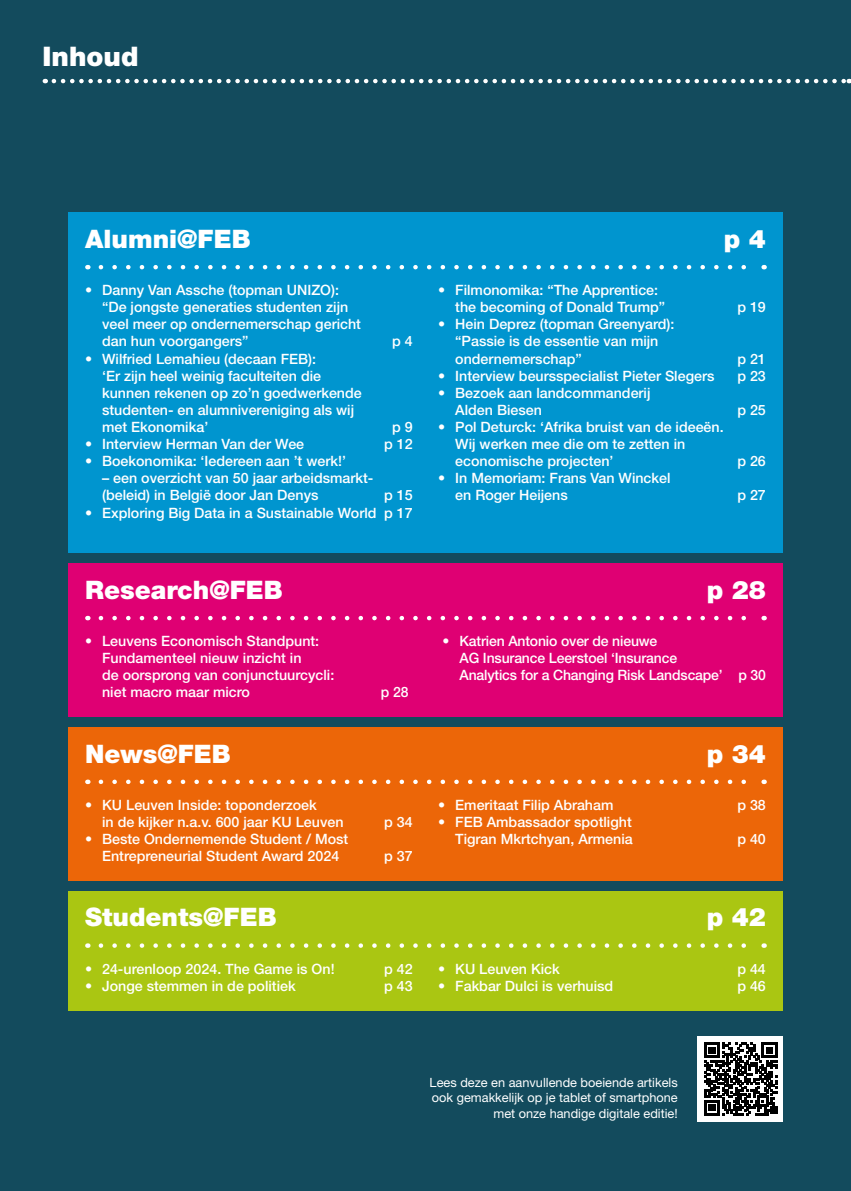
<style>
.page{position:relative;width:851px;height:1191px;background:#fff}
.page>*{position:absolute;margin:0;border:0;box-sizing:border-box;transform-origin:0 0}
.t1{font:900 27px "Helvetica Neue LT Std";color:#fff}
.t2{font:900 25.5px "Helvetica Neue LT Std";color:#fff}
.t3{font:500 14.25px/17.1px "Helvetica Neue LT Std";color:#fff}
.t4{font:12.75px/15.3px "Helvetica Neue LT Std";color:#fff;text-align:right}
</style>
<div class="page">
<div style="left:0;top:0;width:850px;height:1191px;background:#134b5d"></div>
<svg style="left:54px;top:79px;width:795px;height:4px"></svg>
<div style="left:697px;top:1036px;width:85px;height:85px;background:#fff"></div>
<svg style="left:704px;top:1042px;width:73px;height:73px"></svg>
<div style="left:68px;top:213px;width:714px;height:340px;background:#0095cf"></div>
<svg style="left:101px;top:265px;width:645px;height:4px"></svg>
<div style="left:68px;top:891px;width:714px;height:119px;background:#aac612"></div>
<svg style="left:101px;top:943px;width:645px;height:5px"></svg>
<div style="left:68px;top:727px;width:714px;height:153px;background:#ec6608"></div>
<svg style="left:101px;top:779px;width:645px;height:5px"></svg>
<div style="left:68px;top:563px;width:714px;height:153px;background:#df0073"></div>
<svg style="left:101px;top:616px;width:645px;height:4px"></svg>
<h1 class="t1" style="left:43px;top:41px;width:97px">Inhoud</h1>
<h2 class="t2" style="left:85px;top:224px;width:167px">Alumni@FEB</h2>
<h2 class="t2" style="left:723px;top:224px;width:44px">p 4</h2>
<p class="t3" style="left:102px;top:281px;width:260px;text-indent:-17px">• Danny Van Assche (topman UNIZO): “De jongste generaties studenten zijn veel meer op ondernemerschap gericht dan hun voorgangers”</p>
<p class="t3" style="left:455px;top:281px;width:211px;text-indent:-17px">• Filmonomika: “The Apprentice: the becoming of Donald Trump”</p>
<p class="t3" style="left:737px;top:298px;width:30px">p 19</p>
<p class="t3" style="left:455px;top:315px;width:221px;text-indent:-17px">• Hein Deprez (topman Greenyard): “Passie is de essentie van mijn ondernemerschap”</p>
<p class="t3" style="left:392px;top:333px;width:22px">p 4</p>
<p class="t3" style="left:102px;top:350px;width:261px;text-indent:-17px">• Wilfried Lemahieu (decaan FEB):<br>‘Er zijn heel weinig faculteiten die kunnen rekenen op zo’n goedwerkende studenten- en alumnivereniging als wij met Ekonomika’</p>
<p class="t3" style="left:737px;top:350px;width:30px">p 21</p>
<p class="t3" style="left:438px;top:367px;width:278px">• Interview beursspecialist Pieter Slegers</p>
<p class="t3" style="left:737px;top:367px;width:30px">p 23</p>
<p class="t3" style="left:455px;top:384px;width:197px;text-indent:-17px">• Bezoek aan landcommanderij<br>Alden Biesen</p>
<p class="t3" style="left:737px;top:401px;width:30px">p 25</p>
<p class="t3" style="left:392px;top:418px;width:22px">p 9</p>
<p class="t3" style="left:455px;top:418px;width:270px;text-indent:-17px">• Pol Deturck: ‘Afrika bruist van de ideeën.<br>Wij werken mee die om te zetten in economische projecten’</p>
<p class="t3" style="left:85px;top:435px;width:220px">• Interview Herman Van der Wee</p>
<p class="t3" style="left:384px;top:435px;width:30px">p 12</p>
<p class="t3" style="left:85px;top:452px;width:262px">• Boekonomika: ‘Iedereen aan ’t werk!’</p>
<p class="t3" style="left:102px;top:469px;width:271px">– een overzicht van 50 jaar arbeidsmarkt-(beleid) in België door Jan Denys</p>
<p class="t3" style="left:737px;top:452px;width:30px">p 26</p>
<p class="t3" style="left:455px;top:469px;width:217px;text-indent:-17px">• In Memoriam: Frans Van Winckel en Roger Heijens</p>
<p class="t3" style="left:737px;top:486px;width:30px">p 27</p>
<p class="t3" style="left:384px;top:486px;width:30px">p 15</p>
<p class="t3" style="left:85px;top:504px;width:329px">• Exploring Big Data in a Sustainable World p 17</p>
<h2 class="t2" style="left:85px;top:574px;width:199px">Research@FEB</h2>
<h2 class="t2" style="left:706px;top:574px;width:61px">p 28</h2>
<p class="t3" style="left:102px;top:632px;width:234px;text-indent:-17px">• Leuvens Economisch Standpunt:<br>Fundamenteel nieuw inzicht in<br>de oorsprong van conjunctuurcycli: niet macro maar micro</p>
<p class="t3" style="left:459px;top:632px;width:308px;text-indent:-17px">• Katrien Antonio over de nieuwe<br>AG Insurance Leerstoel ‘Insurance<br>Analytics for a Changing Risk Landscape’ p 30</p>
<p class="t3" style="left:381px;top:683px;width:29px">p 28</p>
<h2 class="t2" style="left:85px;top:738px;width:147px">News@FEB</h2>
<h2 class="t2" style="left:706px;top:738px;width:61px">p 34</h2>
<p class="t3" style="left:102px;top:796px;width:243px;text-indent:-17px">• KU Leuven Inside: toponderzoek<br>in de kijker n.a.v. 600 jaar KU Leuven</p>
<p class="t3" style="left:438px;top:796px;width:177px">• Emeritaat Filip Abraham</p>
<p class="t3" style="left:737px;top:796px;width:30px">p 38</p>
<p class="t3" style="left:438px;top:813px;width:196px;text-align:right">• FEB Ambassador spotlight<br>Tigran Mkrtchyan, Armenia</p>
<p class="t3" style="left:384px;top:813px;width:30px">p 34</p>
<p class="t3" style="left:85px;top:830px;width:265px;text-align:center">• Beste Ondernemende Student / Most<br>Entrepreneurial Student Award 2024</p>
<p class="t3" style="left:737px;top:830px;width:30px">p 40</p>
<p class="t3" style="left:384px;top:847px;width:30px">p 37</p>
<h2 class="t2" style="left:85px;top:902px;width:193px">Students@FEB</h2>
<h2 class="t2" style="left:706px;top:902px;width:61px">p 42</h2>
<p class="t3" style="left:85px;top:959px;width:251px">• 24-urenloop 2024. The Game is On!</p>
<p class="t3" style="left:384px;top:959px;width:30px">p 42</p>
<p class="t3" style="left:85px;top:977px;width:212px">• Jonge stemmen in de politiek</p>
<p class="t3" style="left:384px;top:977px;width:30px">p 43</p>
<p class="t3" style="left:438px;top:959px;width:123px">• KU Leuven Kick</p>
<p class="t3" style="left:737px;top:959px;width:30px">p 44</p>
<p class="t3" style="left:438px;top:977px;width:176px">• Fakbar Dulci is verhuisd</p>
<p class="t3" style="left:737px;top:977px;width:30px">p 46</p>
<p class="t4" style="left:429px;top:1074px;width:249px">Lees deze en aanvullende boeiende artikels ook gemakkelijk op je tablet of smartphone met onze handige digitale editie!</p>
</div>
